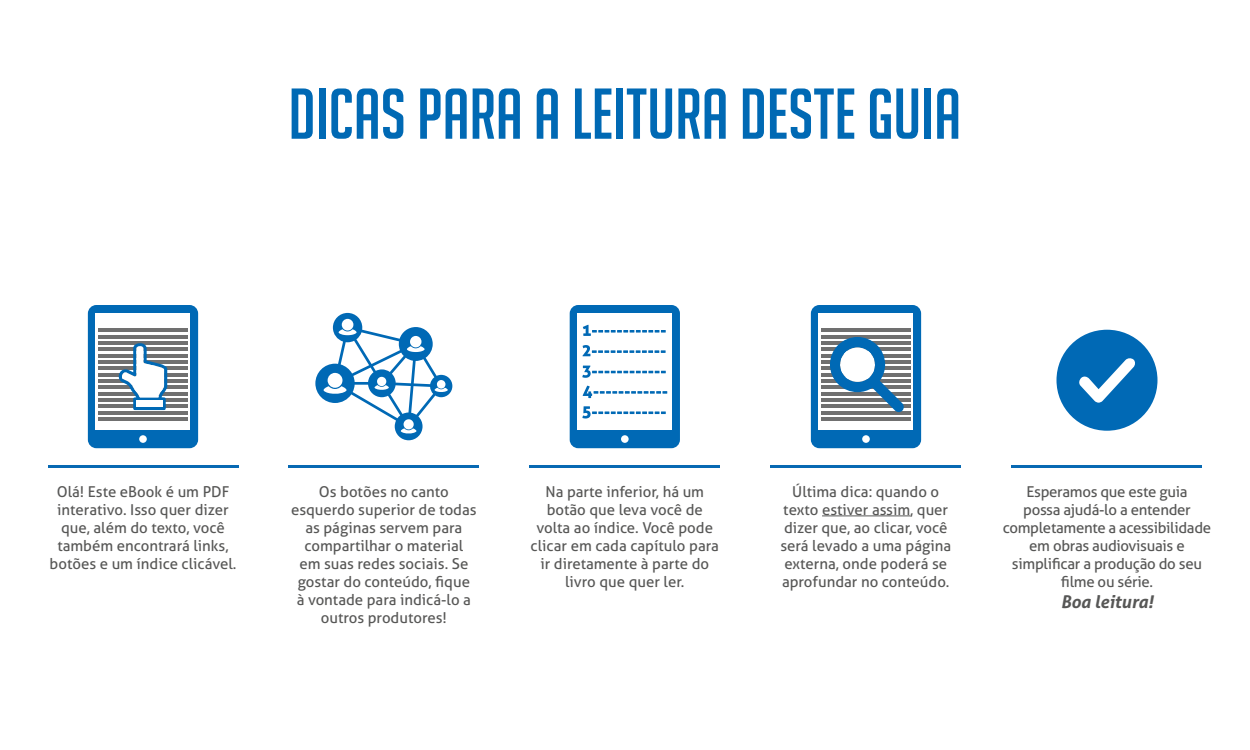
<style>
.page{position:relative;width:1250px;height:750px;background:#fff}
.page>*{position:absolute;margin:0;border:0;box-sizing:border-box;transform-origin:0 0}
.t1{font:70px "Big Noodle Titling";color:#0069b4}
.t2{font:italic 700 17.5px "Aller";color:#575756}
.t3{font:15px/18px "Aller";color:#575756;text-align:center}
.t4{font:15px/18px "Aller";letter-spacing:-.02em;color:#575756;text-align:center}
</style>
<div class="page">
<hr style="left:822px;top:516px;width:88px;height:1px;background:#575756">
<hr style="left:48px;top:466px;width:191px;height:2px;background:#0769b3">
<hr style="left:289px;top:466px;width:191px;height:2px;background:#0769b3">
<hr style="left:530px;top:466px;width:191px;height:2px;background:#0769b3">
<hr style="left:771px;top:466px;width:191px;height:2px;background:#0769b3">
<hr style="left:1012px;top:466px;width:190px;height:2px;background:#0769b3">
<div style="left:88px;top:305px;width:110px;height:143px;background:#0069b5;border-radius:9px"></div>
<div style="left:96px;top:314px;width:94px;height:116px;background:#fff"></div>
<div style="left:139px;top:435px;width:8px;height:8px;background:#fff;border-radius:50%"></div>
<hr style="left:99px;top:328px;width:89px;height:4px;background:#707070">
<hr style="left:98px;top:335px;width:90px;height:4px;background:#707070">
<hr style="left:99px;top:341px;width:89px;height:4px;background:#707070">
<hr style="left:99px;top:347px;width:89px;height:4px;background:#707070">
<hr style="left:99px;top:354px;width:89px;height:4px;background:#707070">
<hr style="left:99px;top:360px;width:89px;height:4px;background:#707070">
<hr style="left:99px;top:366px;width:89px;height:4px;background:#707070">
<hr style="left:99px;top:373px;width:89px;height:4px;background:#707070">
<hr style="left:99px;top:379px;width:89px;height:4px;background:#707070">
<hr style="left:99px;top:385px;width:89px;height:4px;background:#707070">
<hr style="left:99px;top:392px;width:89px;height:4px;background:#707070">
<hr style="left:99px;top:398px;width:89px;height:4px;background:#707070">
<hr style="left:99px;top:404px;width:89px;height:4px;background:#707070">
<hr style="left:99px;top:411px;width:89px;height:4px;background:#707070">
<hr style="left:99px;top:417px;width:89px;height:4px;background:#707070">
<svg style="left:118px;top:343px;width:49px;height:67px"></svg>
<svg style="left:315px;top:313px;width:137px;height:127px"></svg>
<div style="left:570px;top:305px;width:110px;height:143px;background:#0069b5;border-radius:9px"></div>
<div style="left:578px;top:314px;width:94px;height:116px;background:#fff"></div>
<div style="left:621px;top:435px;width:8px;height:8px;background:#fff;border-radius:50%"></div>
<svg style="left:583px;top:325px;width:83px;height:11px"></svg>
<svg style="left:582px;top:345px;width:84px;height:11px"></svg>
<svg style="left:582px;top:366px;width:84px;height:12px"></svg>
<svg style="left:583px;top:386px;width:84px;height:12px"></svg>
<svg style="left:582px;top:406px;width:84px;height:13px"></svg>
<div style="left:811px;top:305px;width:110px;height:143px;background:#0069b5;border-radius:9px"></div>
<div style="left:819px;top:314px;width:94px;height:116px;background:#fff"></div>
<div style="left:862px;top:435px;width:8px;height:8px;background:#fff;border-radius:50%"></div>
<hr style="left:822px;top:328px;width:89px;height:4px;background:#707070">
<hr style="left:821px;top:335px;width:90px;height:4px;background:#707070">
<hr style="left:822px;top:341px;width:89px;height:4px;background:#707070">
<hr style="left:822px;top:347px;width:89px;height:4px;background:#707070">
<hr style="left:822px;top:354px;width:89px;height:4px;background:#707070">
<hr style="left:822px;top:360px;width:89px;height:4px;background:#707070">
<hr style="left:822px;top:366px;width:89px;height:4px;background:#707070">
<hr style="left:822px;top:373px;width:89px;height:4px;background:#707070">
<hr style="left:822px;top:379px;width:89px;height:4px;background:#707070">
<hr style="left:822px;top:385px;width:89px;height:4px;background:#707070">
<hr style="left:822px;top:392px;width:89px;height:4px;background:#707070">
<hr style="left:822px;top:398px;width:89px;height:4px;background:#707070">
<hr style="left:822px;top:404px;width:89px;height:4px;background:#707070">
<hr style="left:822px;top:411px;width:89px;height:4px;background:#707070">
<hr style="left:822px;top:417px;width:89px;height:4px;background:#707070">
<svg style="left:830px;top:337px;width:74px;height:75px"></svg>
<svg style="left:1056px;top:330px;width:102px;height:101px"></svg>
<h1 class="t1" style="left:288px;top:76px;width:674px">DICAS PARA A LEITURA DESTE GUIA</h1>
<p class="t3" style="left:50px;top:482px;width:188px">Olá! Este eBook é um PDF interativo. Isso quer dizer que, além do texto, você também encontrará links, botões e um índice clicável.</p>
<p class="t3" style="left:291px;top:482px;width:187px">Os botões no canto esquerdo superior de todas as páginas servem para compartilhar o material<br>em suas redes sociais. Se gostar do conteúdo, fique<br>à vontade para indicá-lo a outros produtores!</p>
<p class="t3" style="left:531px;top:482px;width:190px">Na parte inferior, há um botão que leva você de volta ao índice. Você pode clicar em cada capítulo para ir diretamente à parte do livro que quer ler.</p>
<p class="t3" style="left:780px;top:482px;width:172px">Última dica: quando o texto estiver assim, quer dizer que, ao clicar, você será levado a uma página externa, onde poderá se aprofundar no conteúdo.</p>
<p class="t4" style="left:1003px;top:482px;width:210px">Esperamos que este guia<br>possa ajudá-lo a entender completamente a acessibilidade em obras audiovisuais e simplificar a produção do seu filme ou série.</p>
<p class="t2" style="left:1061px;top:591px;width:94px">Boa leitura!</p>
</div>
